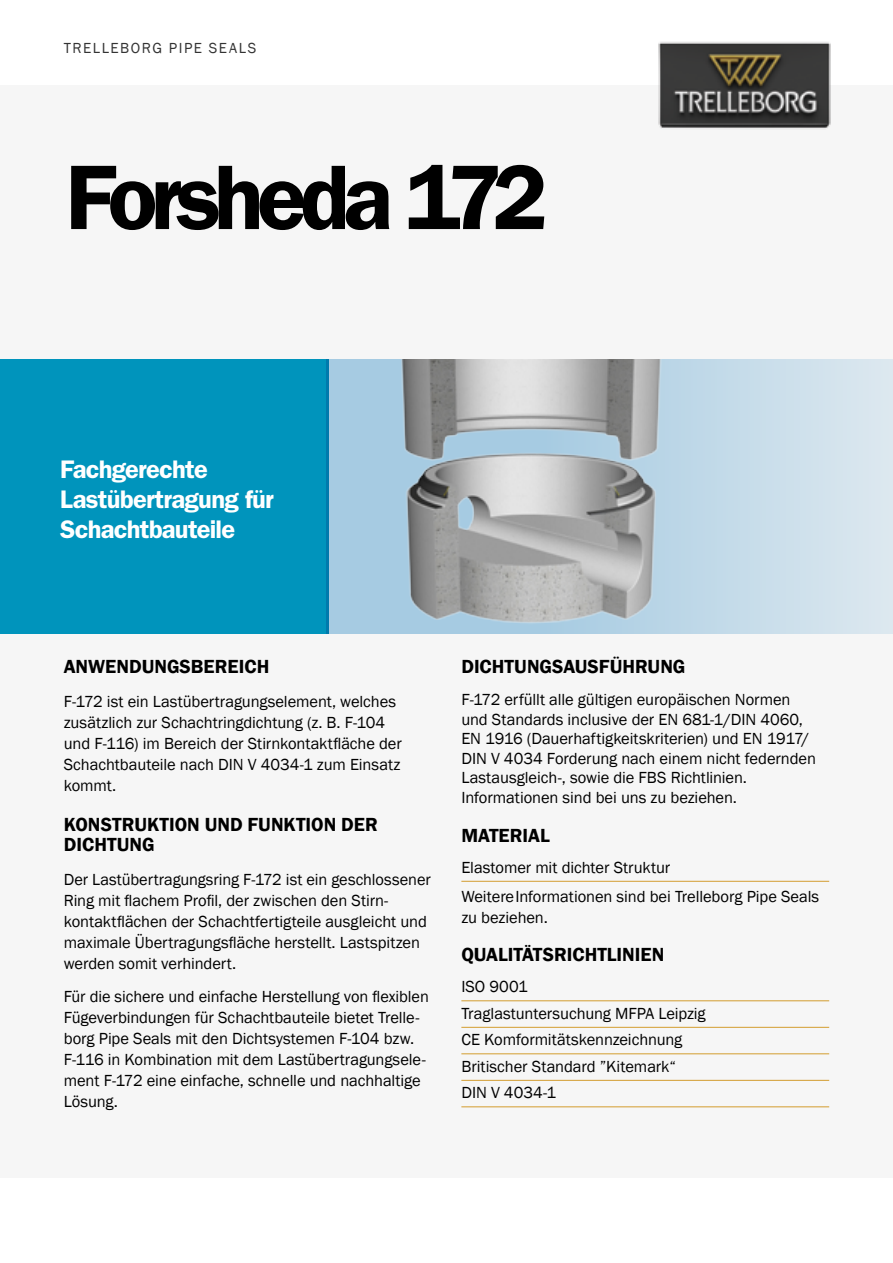
<style>
.page{position:relative;width:893px;height:1263px;background:#fff}
.page>*{position:absolute;margin:0;border:0;box-sizing:border-box;transform-origin:0 0}
.t1{font:600 94.8px "Franklin Gothic";letter-spacing:-.085em;color:#000}
.t2{font:600 25.5px/30px "ITC Franklin Gothic Std";letter-spacing:-.03em;color:#fff}
.t3{font:600 19.5px/19.5px "Franklin Gothic";color:#000}
.t4{font:16.5px/21px "Franklin Gothic";letter-spacing:-.005em;color:#000}
.t5{font:15px "Franklin Gothic";letter-spacing:.1em;color:#000}
</style>
<div class="page">
<div style="left:0;top:85px;width:893px;height:1093px;background:#f6f6f6"></div>
<svg style="left:329px;top:359px;width:564px;height:275px;background:#cadeea"></svg>
<img style="left:350px;top:360px;width:364px;height:273px">
<hr style="left:461px;top:881px;width:368px;height:1px;background:#d39d2f">
<hr style="left:461px;top:1000px;width:368px;height:1px;background:#d39d2f">
<hr style="left:461px;top:1027px;width:368px;height:1px;background:#d39d2f">
<hr style="left:461px;top:1053px;width:368px;height:1px;background:#d39d2f">
<hr style="left:461px;top:1080px;width:368px;height:1px;background:#d39d2f">
<hr style="left:461px;top:1106px;width:368px;height:1px;background:#d39d2f">
<img style="left:658px;top:42px;width:173px;height:87px">
<div style="left:0;top:359px;width:329px;height:275px;background:#0094bc"></div>
<p class="t5" style="left:64px;top:39px;width:194px">TRELLEBORG PIPE SEALS</p>
<h1 class="t1" style="left:65px;top:139px;width:485px">Forsheda 172</h1>
<h2 class="t2" style="left:60px;top:454px;width:215px">Fachgerechte<br>Lastübertragung für<br>Schachtbauteile</h2>
<p class="t3" style="left:64px;top:657px;width:207px">ANWENDUNGSBEREICH</p>
<p class="t4" style="left:64px;top:691px;width:340px">F-172 ist ein Lastübertragungselement, welches zusätzlich zur Schachtringdichtung (z. B. F-104 und F-116) im Bereich der Stirnkontaktfläche der Schachtbauteile nach DIN V 4034-1 zum Einsatz kommt.</p>
<p class="t3" style="left:64px;top:815px;width:316px">KONSTRUKTION UND FUNKTION DER<br>DICHTUNG</p>
<p class="t4" style="left:64px;top:869px;width:369px">Der Lastübertragungsring F-172 ist ein geschlossener Ring mit flachem Profil, der zwischen den Stirn&shy;kontaktflächen der Schachtfertigteile ausgleicht und maximale Übertragungsfläche herstellt. Lastspitzen werden somit verhindert.</p>
<p class="t4" style="left:64px;top:987px;width:367px">Für die sichere und einfache Herstellung von flexiblen Fügeverbindungen für Schachtbauteile bietet Trelle&shy;borg Pipe Seals mit den Dichtsystemen F-104 bzw.<br>F-116 in Kombination mit dem Lastübertragungsele&shy;ment F-172 eine einfache, schnelle und nachhaltige Lösung.</p>
<p class="t3" style="left:461px;top:657px;width:226px">DICHTUNGSAUSFÜHRUNG</p>
<p class="t4" style="left:461px;top:690px;width:356px;line-height:19.5px">F-172 erfüllt alle gültigen europäischen Normen und Standards inclusive der EN 681-1/DIN 4060, EN 1916 (Dauerhaftigkeitskriterien) und EN 1917/ DIN V 4034 Forderung nach einem nicht federnden Lastausgleich-, sowie die FBS Richtlinien.<br>Informationen sind bei uns zu beziehen.</p>
<p class="t3" style="left:461px;top:826px;width:90px">MATERIAL</p>
<p class="t4" style="left:461px;top:853px;width:359px;line-height:29.5px">Elastomer mit dichter Struktur<br>WeitereInformationen sind bei Trelleborg Pipe Seals</p>
<p class="t4" style="left:461px;top:907px;width:88px">zu beziehen.</p>
<p class="t3" style="left:461px;top:945px;width:204px">QUALITÄTSRICHTLINIEN</p>
<p class="t4" style="left:461px;top:974px;width:246px;line-height:26.5px">ISO 9001<br>Traglastuntersuchung MFPA Leipzig<br>CE Komformitätskennzeichnung<br>Britischer Standard ”Kitemark“<br>DIN V 4034-1</p>
</div>
